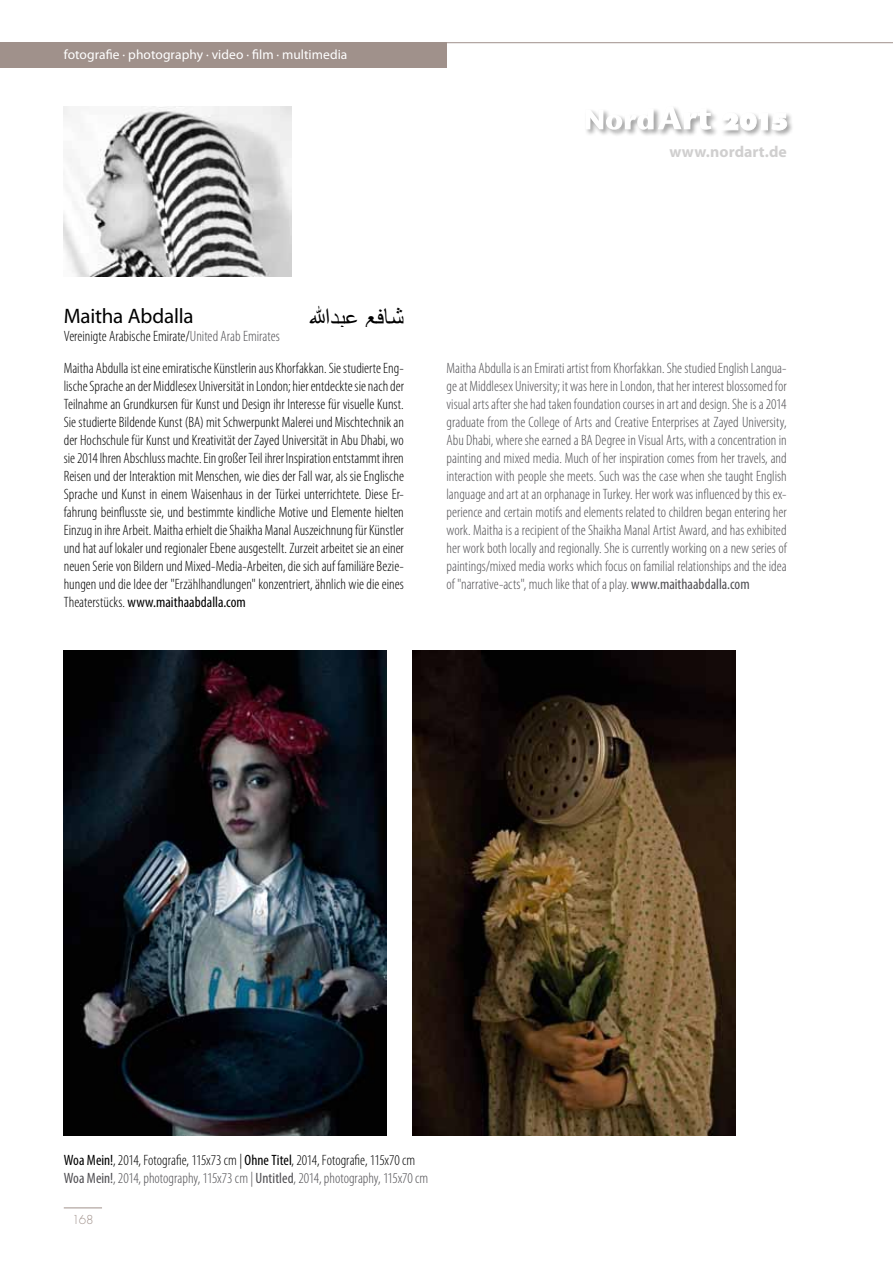
<style>
.page{position:relative;width:893px;height:1263px;background:#fff}
.page>*{position:absolute;margin:0;border:0;box-sizing:border-box;transform-origin:0 0}
.t1{font:25.8px "Times New Roman";color:#000}
.t2{font:21px "Myriad Pro";letter-spacing:-.01em;color:#000}
.t3{font:700 15.9px "Myriad Pro";letter-spacing:.005em;color:#d0cfcf}
.t4{font:300 condensed 15px/18px "Myriad Pro";color:#504f53}
.t5{font:300 condensed 15px/18px "Myriad Pro";color:#000}
.t6{font:13.5px "Myriad Pro";letter-spacing:.005em;color:#fff}
.t7{font:300 12px "Futura Std";color:#a0918b}
.s1{color:#504f53}
.s2{font-weight:400}
.s3{font-weight:400;color:#000}
.s4{color:#000}
</style>
<div class="page">
<div style="left:0;top:43px;width:446px;height:25px;background:#a0918b"></div>
<hr style="left:446px;top:42px;width:447px;height:1px;background:#a0918b">
<hr style="left:64px;top:1207px;width:38px;height:1px;background:#a0918b">
<div style="left:720px;top:111px;width:74px;height:27px;background:#000;opacity:.75"></div>
<svg style="left:721px;top:113px;width:66px;height:17px"></svg>
<div style="left:584px;top:107px;width:77px;height:30px;background:#000;opacity:.75"></div>
<div style="left:656px;top:105px;width:62px;height:32px;background:#000;opacity:.75"></div>
<svg style="left:586px;top:106px;width:125px;height:24px"></svg>
<img style="left:64px;top:107px;width:227px;height:169px">
<img style="left:64px;top:651px;width:323px;height:484px">
<img style="left:413px;top:651px;width:323px;height:484px">
<p class="t6" style="left:64px;top:46px;width:285px">fotografie · photography · video · film · multimedia</p>
<p class="t3" style="left:669px;top:142px;width:119px">www.nordart.de</p>
<h1 class="t1" style="left:310px;top:300px;width:131px">الله میث اشا فععبد</h1>
<h2 class="t2" style="left:64px;top:303px;width:131px">Maitha Abdalla</h2>
<p class="t5" style="left:64px;top:321px;width:342px;line-height:31.5px">Vereinigte Arabische Emirate/<span class="s1">United Arab Emirates<br></span>Maitha Abdulla ist eine emiratische Künstlerin aus Khorfakkan. Sie studierte Eng-</p>
<p class="t5" style="left:64px;top:377px;width:342px;text-align:justify">lische Sprache an der Middlesex Universität in London; hier entdeckte sie nach der Teilnahme an Grundkursen für Kunst und Design ihr Interesse für visuelle Kunst.<br>Sie studierte Bildende Kunst (BA) mit Schwerpunkt Malerei und Mischtechnik an der Hochschule für Kunst und Kreativität der Zayed Universität in Abu Dhabi, wo sie 2014 Ihren Abschluss machte. Ein großer Teil ihrer Inspiration entstammt ihren Reisen und der Interaktion mit Menschen, wie dies der Fall war, als sie Englische Sprache und Kunst in einem Waisenhaus in der Türkei unterrichtete. Diese Er&shy;fahrung beinflusste sie, und bestimmte kindliche Motive und Elemente hielten Einzug in ihre Arbeit. Maitha erhielt die Shaikha Manal Auszeichnung für Künstler und hat auf lokaler und regionaler Ebene ausgestellt. Zurzeit arbeitet sie an einer neuen Serie von Bildern und Mixed-Media-Arbeiten, die sich auf familiäre Bezie&shy;hungen und die Idee der "Erzählhandlungen" konzentriert, ähnlich wie die eines Theaterstücks. <span class="s2">www.maithaabdalla.com</span></p>
<p class="t4" style="left:446px;top:359px;width:342px;text-align:justify">Maitha Abdulla is an Emirati artist from Khorfakkan. She studied English Langua&shy;ge at Middlesex University; it was here in London, that her interest blossomed for visual arts after she had taken foundation courses in art and design. She is a 2014 graduate from the College of Arts and Creative Enterprises at Zayed University, Abu Dhabi, where she earned a BA Degree in Visual Arts, with a concentration in painting and mixed media. Much of her inspiration comes from her travels, and interaction with people she meets. Such was the case when she taught English language and art at an orphanage in Turkey. Her work was influenced by this ex&shy;perience and certain motifs and elements related to children began entering her work. Maitha is a recipient of the Shaikha Manal Artist Award, and has exhibited her work both locally and regionally. She is currently working on a new series of paintings/mixed media works which focus on familial relationships and the idea of "narrative-acts", much like that of a play. <span class="s2">www.maithaabdalla.com</span></p>
<p class="t4" style="left:64px;top:1151px;width:366px"><span class="s3">Woa Mein!</span><span class="s4">, 2014, Fotografie, 115x73 cm |</span> <span class="s3">Ohne Titel</span><span class="s4">, 2014, Fotografie, 115x70 cm<br></span><span class="s2">Woa Mein!</span>, 2014, photography, 115x73 cm | <span class="s2">Untitled</span>, 2014, photography, 115x70 cm</p>
<p class="t7" style="left:72px;top:1212px;width:23px">168</p>
</div>
